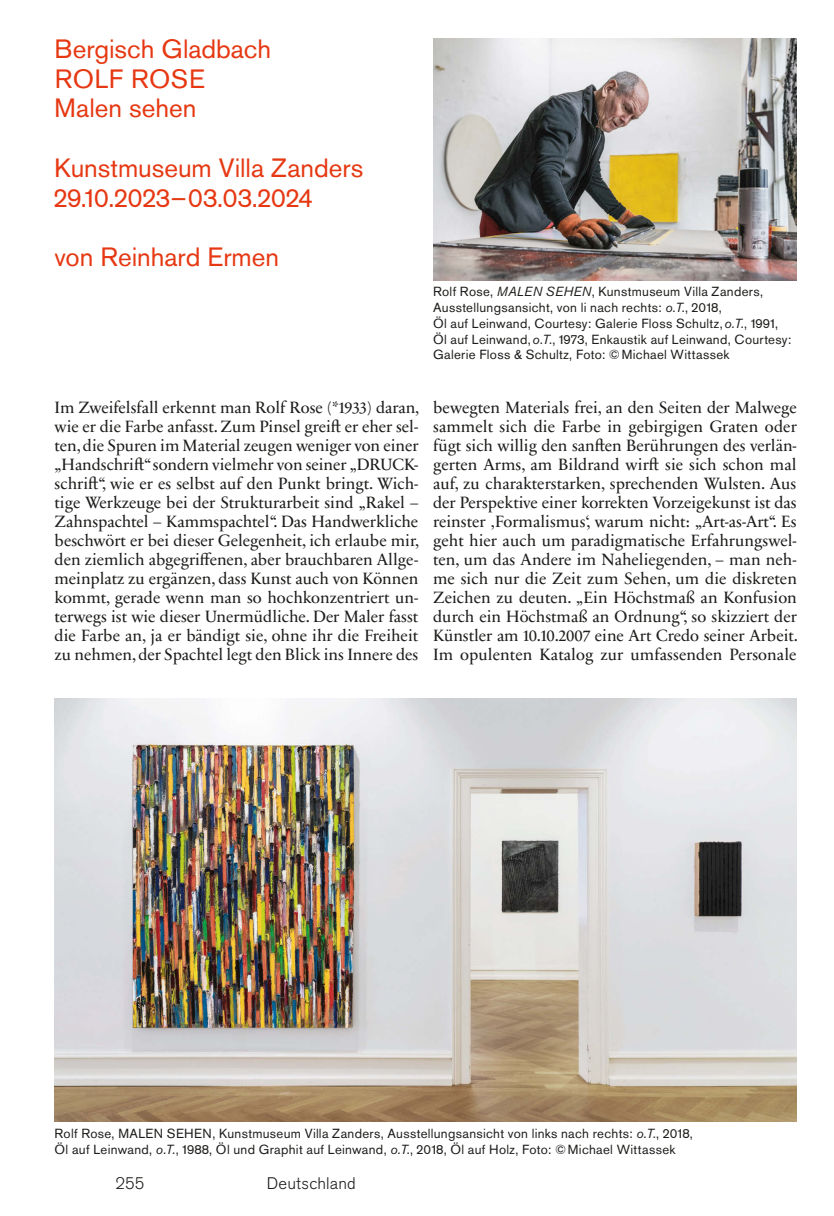
<style>
.page{position:relative;width:834px;height:1216px;background:#fff}
.page>*{position:absolute;margin:0;border:0;box-sizing:border-box;transform-origin:0 0}
.t1{font:26.25px/29.8px "Akzidenz Grotesk Pro";color:#e63812}
.t2{font:16.62px/18.9px "Sabon Next LT Pro";color:#1d1d1b;text-align:justify}
.t3{font:300 16.62px "Akzidenz Grotesk Pro";letter-spacing:.015em;color:#1d1d1b}
.t4{font:13.12px/15.8px "Akzidenz Grotesk Pro";letter-spacing:.025em;color:#1d1d1b}
.s1{font-style:italic}
</style>
<div class="page">
<img style="left:433px;top:38px;width:363px;height:242px">
<img style="left:55px;top:698px;width:741px;height:423px">
<h1 class="t1" style="left:55px;top:36px;width:218px">Bergisch Gladbach<br>ROLF ROSE<br>Malen sehen</h1>
<h1 class="t1" style="left:55px;top:155px;width:310px">Kunstmuseum Villa Zanders<br>29.10.2023 – 03.03.2024</h1>
<h1 class="t1" style="left:55px;top:244px;width:226px">von Reinhard Ermen</h1>
<p class="t4" style="left:433px;top:285px;width:360px">Rolf Rose, <span class="s1">MALEN SEHEN</span>, Kunstmuseum Villa Zanders, Ausstellungsansicht, von li nach rechts: <span class="s1">o.T</span>., 2018,<br>Öl auf Leinwand, Courtesy: Galerie Floss Schultz, <span class="s1">o.T</span>., 1991, Öl auf Leinwand, <span class="s1">o.T</span>., 1973, Enkaustik auf Leinwand, Courtesy:<br>Galerie Floss &amp; Schultz, Foto: © Michael Wittassek</p>
<p class="t2" style="left:55px;top:400px;width:366px">Im Zweifelsfall erkennt man Rolf Rose (*1933) daran, wie er die Farbe anfasst. Zum Pinsel greift er eher sel&shy;ten, die Spuren im Material zeugen weniger von einer „Handschrift“ sondern vielmehr von seiner „DRUCK&shy;schrift“, wie er es selbst auf den Punkt bringt. Wich&shy;tige Werkzeuge bei der Strukturarbeit sind „Rakel – Zahnspachtel – Kammspachtel“. Das Handwerkliche beschwört er bei dieser Gelegenheit, ich erlaube mir, den ziemlich abgegriffenen, aber brauchbaren Allge&shy;meinplatz zu ergänzen, dass Kunst auch von Können kommt, gerade wenn man so hochkonzentriert un&shy;terwegs ist wie dieser Unermüdliche. Der Maler fasst die Farbe an, ja er bändigt sie, ohne ihr die Freiheit zu nehmen, der Spachtel legt den Blick ins Innere des</p>
<p class="t2" style="left:433px;top:400px;width:366px">bewegten Materials frei, an den Seiten der Malwege sammelt sich die Farbe in gebirgigen Graten oder fügt sich willig den sanften Berührungen des verlän&shy;gerten Arms, am Bildrand wirft sie sich schon mal auf, zu charakterstarken, sprechenden Wulsten. Aus der Perspektive einer korrekten Vorzeigekunst ist das reinster ‚Formalismus‘, warum nicht: „Art-as-Art“. Es geht hier auch um paradigmatische Erfahrungswel&shy;ten, um das Andere im Naheliegenden, – man neh&shy;me sich nur die Zeit zum Sehen, um die diskreten Zeichen zu deuten. „Ein Höchstmaß an Konfusion durch ein Höchstmaß an Ordnung“, so skizziert der Künstler am 10.10.2007 eine Art Credo seiner Arbeit.<br>Im opulenten Katalog zur umfassenden Personale</p>
<p class="t4" style="left:55px;top:1126px;width:639px">Rolf Rose, MALEN SEHEN, Kunstmuseum Villa Zanders, Ausstellungsansicht von links nach rechts: <span class="s1">o.T.</span>, 2018,<br>Öl auf Leinwand, <span class="s1">o.T.</span>, 1988, Öl und Graphit auf Leinwand, <span class="s1">o.T</span>., 2018, Öl auf Holz, Foto: © Michael Wittassek</p>
<p class="t3" style="left:115px;top:1176px;width:31px">255</p>
<p class="t3" style="left:267px;top:1177px;width:91px">Deutschland</p>
</div>
